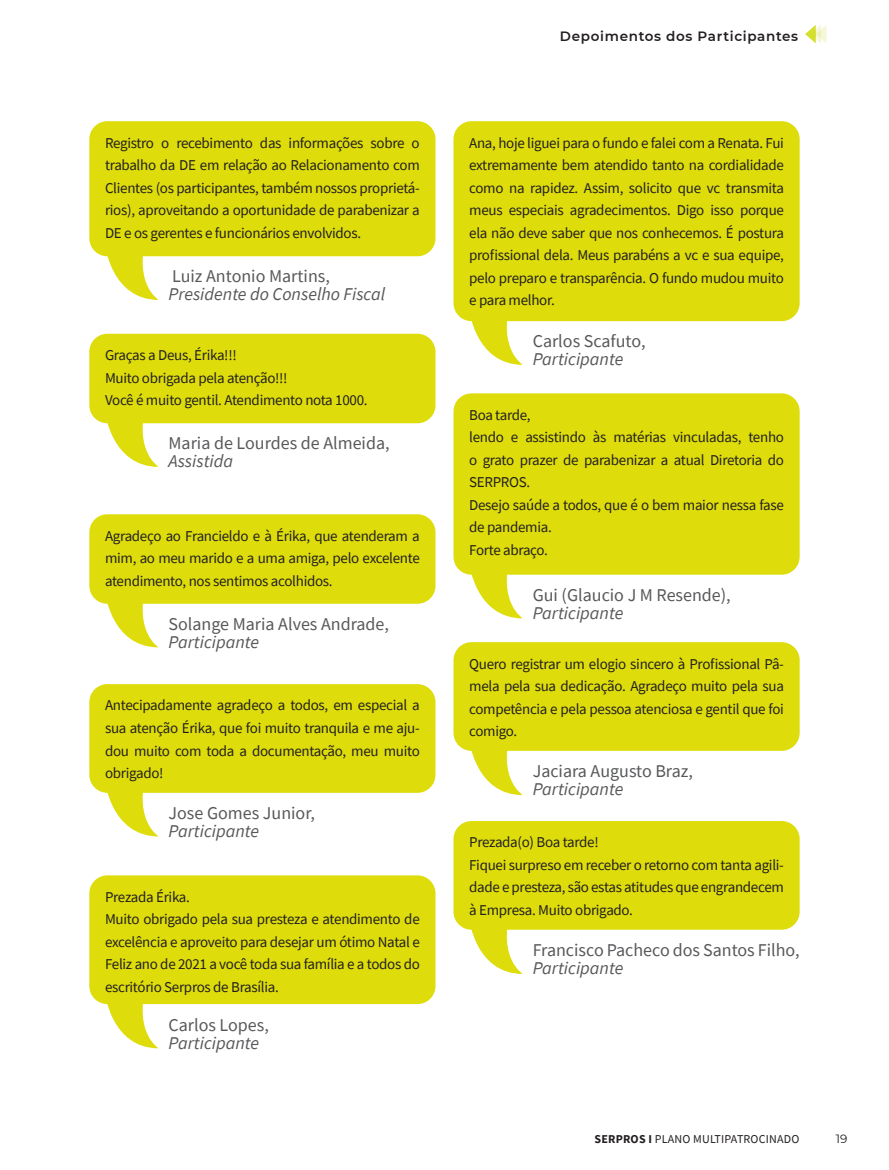
<style>
.page{position:relative;width:889px;height:1170px;background:#fff}
.page>*{position:absolute;margin:0;border:0;box-sizing:border-box;transform-origin:0 0}
.t1{font:18px "Source Sans Pro";color:#57585a}
.t2{font:italic 18px "Source Sans Pro";color:#57585a}
.t3{font:15px/22.5px "Source Sans Pro";letter-spacing:-.02em;color:#231f20;text-align:justify}
.t4{font:600 13.5px "Montserrat";letter-spacing:.05em;color:#231f20}
.t5{font:12px "Source Sans Pro";letter-spacing:.015em;color:#231f20}
.t6{font:12px "Montserrat";color:#231f20}
.s1{font-weight:700}
</style>
<div class="page">
<div style="left:89px;top:121px;width:346px;height:135px;background:#dedd0b;border-radius:18px"></div>
<div style="left:89px;top:334px;width:346px;height:89px;background:#dedd0b;border-radius:18px"></div>
<div style="left:89px;top:514px;width:346px;height:89px;background:#dedd0b;border-radius:18px"></div>
<div style="left:89px;top:684px;width:346px;height:108px;background:#dedd0b;border-radius:18px"></div>
<div style="left:89px;top:875px;width:346px;height:128px;background:#dedd0b;border-radius:18px"></div>
<div style="left:453px;top:121px;width:346px;height:200px;background:#dedd0b;border-radius:18px"></div>
<div style="left:453px;top:393px;width:346px;height:181px;background:#dedd0b;border-radius:18px"></div>
<div style="left:453px;top:642px;width:346px;height:108px;background:#dedd0b;border-radius:18px"></div>
<div style="left:453px;top:821px;width:346px;height:108px;background:#dedd0b;border-radius:18px"></div>
<svg style="left:105px;top:256px;width:54px;height:44px"></svg>
<svg style="left:105px;top:423px;width:54px;height:44px"></svg>
<svg style="left:105px;top:603px;width:54px;height:44px"></svg>
<svg style="left:105px;top:792px;width:54px;height:44px"></svg>
<svg style="left:105px;top:1003px;width:54px;height:45px"></svg>
<svg style="left:469px;top:321px;width:54px;height:44px"></svg>
<svg style="left:469px;top:574px;width:54px;height:44px"></svg>
<svg style="left:469px;top:750px;width:54px;height:45px"></svg>
<svg style="left:469px;top:929px;width:54px;height:44px"></svg>
<svg style="left:805px;top:25px;width:21px;height:18px"></svg>
<p class="t3" style="left:105px;top:131px;width:316px">Registro o recebimento das informações sobre o trabalho da DE em relação ao Relacionamento com Clientes (os participantes, também nossos proprietá&shy;rios), aproveitando a oportunidade de parabenizar a DE e os gerentes e funcionários envolvidos.</p>
<p class="t1" style="left:172px;top:265px;width:159px">Luiz Antonio Martins,</p>
<p class="t2" style="left:168px;top:283px;width:218px">Presidente do Conselho Fiscal</p>
<p class="t3" style="left:105px;top:344px;width:133px">Graças a Deus, Érika!!!</p>
<p class="t3" style="left:105px;top:366px;width:184px">Muito obrigada pela atenção!!!</p>
<p class="t3" style="left:105px;top:389px;width:264px">Você é muito gentil. Atendimento nota 1000.</p>
<p class="t1" style="left:168px;top:432px;width:222px">Maria de Lourdes de Almeida,</p>
<p class="t2" style="left:168px;top:449px;width:66px">Assistida</p>
<p class="t3" style="left:105px;top:524px;width:316px">Agradeço ao Francieldo e à Érika, que atenderam a mim, ao meu marido e a uma amiga, pelo excelente atendimento, nos sentimos acolhidos.</p>
<p class="t1" style="left:168px;top:612px;width:222px">Solange Maria Alves Andrade,</p>
<p class="t2" style="left:168px;top:630px;width:92px">Participante</p>
<p class="t3" style="left:105px;top:694px;width:316px">Antecipadamente agradeço a todos, em especial a sua atenção Érika, que foi muito tranquila e me aju&shy;dou muito com toda a documentação, meu muito obrigado!</p>
<p class="t1" style="left:168px;top:801px;width:148px">Jose Gomes Junior,</p>
<p class="t2" style="left:168px;top:819px;width:92px">Participante</p>
<p class="t3" style="left:105px;top:885px;width:86px">Prezada Érika.</p>
<p class="t3" style="left:105px;top:907px;width:316px">Muito obrigado pela sua presteza e atendimento de excelência e aproveito para desejar um ótimo Natal e Feliz ano de 2021 a você toda sua família e a todos do escritório Serpros de Brasília.</p>
<p class="t1" style="left:168px;top:1013px;width:102px">Carlos Lopes,</p>
<p class="t2" style="left:168px;top:1031px;width:92px">Participante</p>
<p class="t4" style="left:560px;top:26px;width:240px">Depoimentos dos Participantes</p>
<p class="t3" style="left:469px;top:131px;width:316px">Ana, hoje liguei para o fundo e falei com a Renata. Fui extremamente bem atendido tanto na cordialidade como na rapidez. Assim, solicito que vc transmita meus especiais agradecimentos. Digo isso porque ela não deve saber que nos conhecemos. É postura profissional dela. Meus parabéns a vc e sua equipe, pelo preparo e transparência. O fundo mudou muito e para melhor.</p>
<p class="t1" style="left:533px;top:329px;width:114px">Carlos Scafuto,</p>
<p class="t2" style="left:533px;top:347px;width:92px">Participante</p>
<p class="t3" style="left:469px;top:403px;width:63px">Boa tarde,</p>
<p class="t3" style="left:469px;top:426px;width:316px">lendo e assistindo às matérias vinculadas, tenho o grato prazer de parabenizar a atual Diretoria do SERPROS.</p>
<p class="t3" style="left:469px;top:493px;width:316px">Desejo saúde a todos, que é o bem maior nessa fase de pandemia.</p>
<p class="t3" style="left:469px;top:538px;width:80px">Forte abraço.</p>
<p class="t1" style="left:533px;top:583px;width:200px">Gui (Glaucio J M Resende),</p>
<p class="t2" style="left:533px;top:601px;width:92px">Participante</p>
<p class="t3" style="left:469px;top:652px;width:316px">Quero registrar um elogio sincero à Profissional Pâ&shy;mela pela sua dedicação. Agradeço muito pela sua competência e pela pessoa atenciosa e gentil que foi comigo.</p>
<p class="t1" style="left:533px;top:759px;width:162px">Jaciara Augusto Braz,</p>
<p class="t2" style="left:533px;top:777px;width:92px">Participante</p>
<p class="t3" style="left:469px;top:831px;width:131px">Prezada(o) Boa tarde!</p>
<p class="t3" style="left:469px;top:853px;width:316px">Fiquei surpreso em receber o retorno com tanta agili&shy;dade e presteza, são estas atitudes que engrandecem à Empresa. Muito obrigado.</p>
<p class="t1" style="left:533px;top:938px;width:268px">Francisco Pacheco dos Santos Filho,</p>
<p class="t2" style="left:533px;top:956px;width:92px">Participante</p>
<p class="t5" style="left:594px;top:1131px;width:206px"><span class="s1">SERPROS I</span> PLANO MULTIPATROCINADO</p>
<p class="t6" style="left:836px;top:1130px;width:13px">19</p>
</div>
